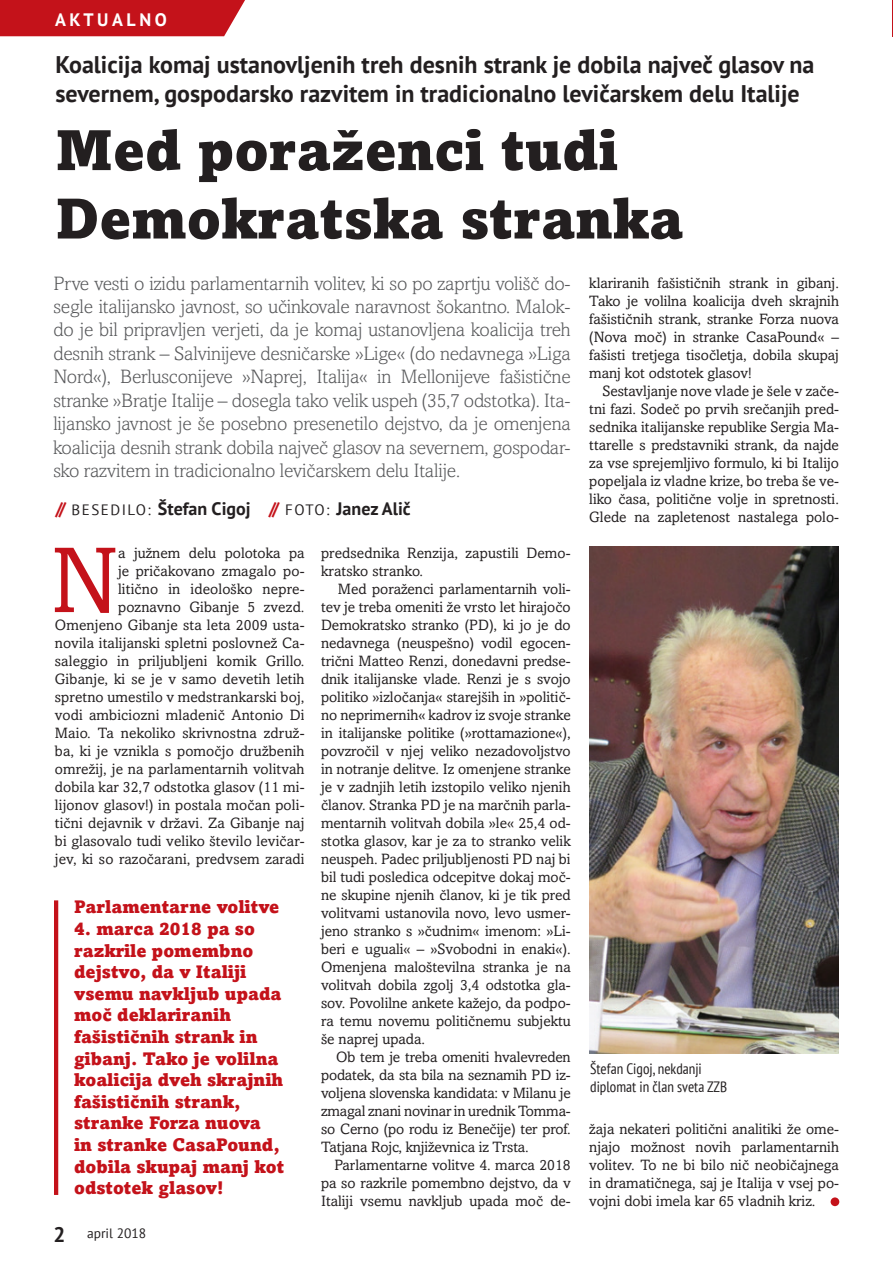
<style>
.page{position:relative;width:893px;height:1263px;background:#fff}
.page>*{position:absolute;margin:0;border:0;box-sizing:border-box;transform-origin:0 0}
.body2{font:93.75px "xpro";color:#c4121a}
.naslov{font:900 57px/68.4px "xpro";color:#231f20}
.nadnaslov{font:700 24px/28.8px "PT Sans";color:#231f20}
.podtekst{font:300 19.5px/23.4px "xpro 1";letter-spacing:-.01em;color:#57585a;text-align:justify}
.citat1{font:900 18px/21.6px "xpro";color:#c4121a}
.t1{font:700 18px "PT Sans";color:#231f20}
.t2{font:700 18px "PT Sans";letter-spacing:.2em;color:#fff}
.body2-2{font:15px/18px "xpro";letter-spacing:.01em;color:#231f20;text-align:justify}
.podpis_foto{font:condensed 15px "PT Sans";color:#231f20}
.t3{font:13.5px "PT Sans";color:#231f20}
.s1{color:#c4121a}
.s2{font-weight:400;font-size:15px}
.s3{font-weight:700;font-size:21px}
</style>
<div class="page">
<hr style="left:892px;top:0;width:1px;height:36px;background:#c4121a">
<div style="left:0;top:0;width:245px;height:36px;background:#c4121a"></div>
<img style="left:589px;top:546px;width:250px;height:507px">
<hr style="left:54px;top:900px;width:4px;height:295px;background:#c4121a">
<div style="left:831px;top:1197px;width:8px;height:9px;background:#c4121a;border-radius:50%"></div>
<p class="t2" style="left:55px;top:7px;width:113px">AKTUALNO</p>
<p class="nadnaslov" style="left:55px;top:50px;width:761px">Koalicija komaj ustanovljenih treh desnih strank je dobila največ glasov na severnem, gospodarsko razvitem in tradicionalno levičarskem delu Italije</p>
<p class="naslov" style="left:55px;top:115px;width:629px">Med poraženci tudi<br>Demokratska stranka</p>
<p class="podtekst" style="left:53px;top:271px;width:519px">Prve vesti o izidu parlamentarnih volitev, ki so po zaprtju volišč do&shy;segle italijansko javnost, so učinkovale naravnost šokantno. Malok&shy;do je bil pripravljen verjeti, da je komaj ustanovljena koalicija treh desnih strank – Salvinijeve desničarske »Lige« (do nedavnega »Liga Nord«), Berlusconijeve »Naprej, Italija« in Mellonijeve fašistične stranke »Bratje Italije – dosegla tako velik uspeh (35,7 odstotka). Ita&shy;lijansko javnost je še posebno presenetilo dejstvo, da je omenjena koalicija desnih strank dobila največ glasov na severnem, gospodar&shy;sko razvitem in tradicionalno levičarskem delu Italije.</p>
<p class="t1" style="left:55px;top:497px;width:357px"><span class="s1">//</span> <span class="s2">BESEDILO:</span> Štefan Cigoj <span class="s1">//</span> <span class="s2">FOTO:</span> Janez Alič</p>
<p class="body2-2" style="left:55px;top:544px;width:251px;text-align:right">a južnem delu polotoka pa<br>je pričakovano zmagalo po-<br>litično in ideološko nepre&shy;poznavno Gibanje 5 zvezd.<br>Omenjeno Gibanje sta leta 2009 usta&shy;novila italijanski spletni poslovnež Ca&shy;saleggio in priljubljeni komik Grillo.<br>Gibanje, ki se je v samo devetih letih spretno umestilo v medstrankarski boj, vodi ambiciozni mladenič Antonio Di Maio. Ta nekoliko skrivnostna združ&shy;ba, ki je vznikla s pomočjo družbenih omrežij, je na parlamentarnih volitvah dobila kar 32,7 odstotka glasov (11 mi&shy;lijonov glasov!) in postala močan poli&shy;tični dejavnik v državi. Za Gibanje naj bi glasovalo tudi veliko število levičar&shy;jev, ki so razočarani, predvsem zaradi</p>
<p class="body2-2" style="left:321px;top:544px;width:251px">predsednika Renzija, zapustili Demo&shy;kratsko stranko.</p>
<p class="body2" style="left:51px;top:526px;width:69px">N</p>
<p class="body2-2" style="left:321px;top:580px;width:251px;text-indent:17px">Med poraženci parlamentarnih voli&shy;tev je treba omeniti že vrsto let hirajočo Demokratsko stranko (PD), ki jo je do nedavnega (neuspešno) vodil egocen&shy;trični Matteo Renzi, donedavni predse&shy;dnik italijanske vlade. Renzi je s svojo politiko »izločanja« starejših in »politič&shy;no neprimernih« kadrov iz svoje stranke in italijanske politike (»rottamazione«), povzročil v njej veliko nezadovoljstvo in notranje delitve. Iz omenjene stranke je v zadnjih letih izstopilo veliko njenih članov. Stranka PD je na marčnih parla&shy;mentarnih volitvah dobila »le« 25,4 od&shy;stotka glasov, kar je za to stranko velik neuspeh. Padec priljubljenosti PD naj bi bil tudi posledica odcepitve dokaj moč&shy;ne skupine njenih članov, ki je tik pred volitvami ustanovila novo, levo usmer&shy;jeno stranko s »čudnim« imenom: »Li&shy;beri e uguali« – »Svobodni in enaki«).<br>Omenjena maloštevilna stranka je na volitvah dobila zgolj 3,4 odstotka gla&shy;sov. Povolilne ankete kažejo, da podpo&shy;ra temu novemu političnemu subjektu še naprej upada.</p>
<p class="body2-2" style="left:321px;top:1048px;width:251px;text-indent:15px">Ob tem je treba omeniti hvalevreden podatek, da sta bila na seznamih PD iz&shy;voljena slovenska kandidata: v Milanu je zmagal znani novinar in urednik Tomma&shy;so Cerno (po rodu iz Benečije) ter prof.<br>Tatjana Rojc, književnica iz Trsta.</p>
<p class="body2-2" style="left:321px;top:1156px;width:251px;text-indent:13px">Parlamentarne volitve 4. marca 2018 pa so razkrile pomembno dejstvo, da v Italiji vsemu navkljub upada moč de-</p>
<p class="citat1" style="left:74px;top:896px;width:207px">Parlamentarne volitve</p>
<p class="citat1" style="left:74px;top:917px;width:212px">4. marca 2018 pa so razkrile pomembno dejstvo, da v Italiji vsemu navkljub upada moč deklariranih fašističnih strank in gibanj. Tako je volilna koalicija dveh skrajnih fašističnih strank, stranke Forza nuova<br>in stranke CasaPound, dobila skupaj manj kot odstotek glasov!</p>
<p class="t3" style="left:54px;top:1225px;width:94px"><span class="s3">2</span> april 2018</p>
<p class="body2-2" style="left:589px;top:274px;width:251px">klariranih fašističnih strank in gibanj.<br>Tako je volilna koalicija dveh skrajnih fašističnih strank, stranke Forza nuova (Nova moč) in stranke CasaPound« – fašisti tretjega tisočletja, dobila skupaj manj kot odstotek glasov!</p>
<p class="body2-2" style="left:589px;top:382px;width:251px;text-indent:13px">Sestavljanje nove vlade je šele v zače&shy;tni fazi. Sodeč po prvih srečanjih pred&shy;sednika italijanske republike Sergia Ma&shy;ttarelle s predstavniki strank, da najde za vse sprejemljivo formulo, ki bi Italijo popeljala iz vladne krize, bo treba še ve&shy;liko časa, politične volje in spretnosti.<br>Glede na zapletenost nastalega polo-</p>
<p class="podpis_foto" style="left:590px;top:1059px;width:113px">Štefan Cigoj, nekdanji</p>
<p class="podpis_foto" style="left:590px;top:1077px;width:139px">diplomat in član sveta ZZB</p>
<p class="body2-2" style="left:589px;top:1120px;width:251px">žaja nekateri politični analitiki že ome&shy;njajo možnost novih parlamentarnih volitev. To ne bi bilo nič neobičajnega in dramatičnega, saj je Italija v vsej po&shy;vojni dobi imela kar 65 vladnih kriz.</p>
</div>
